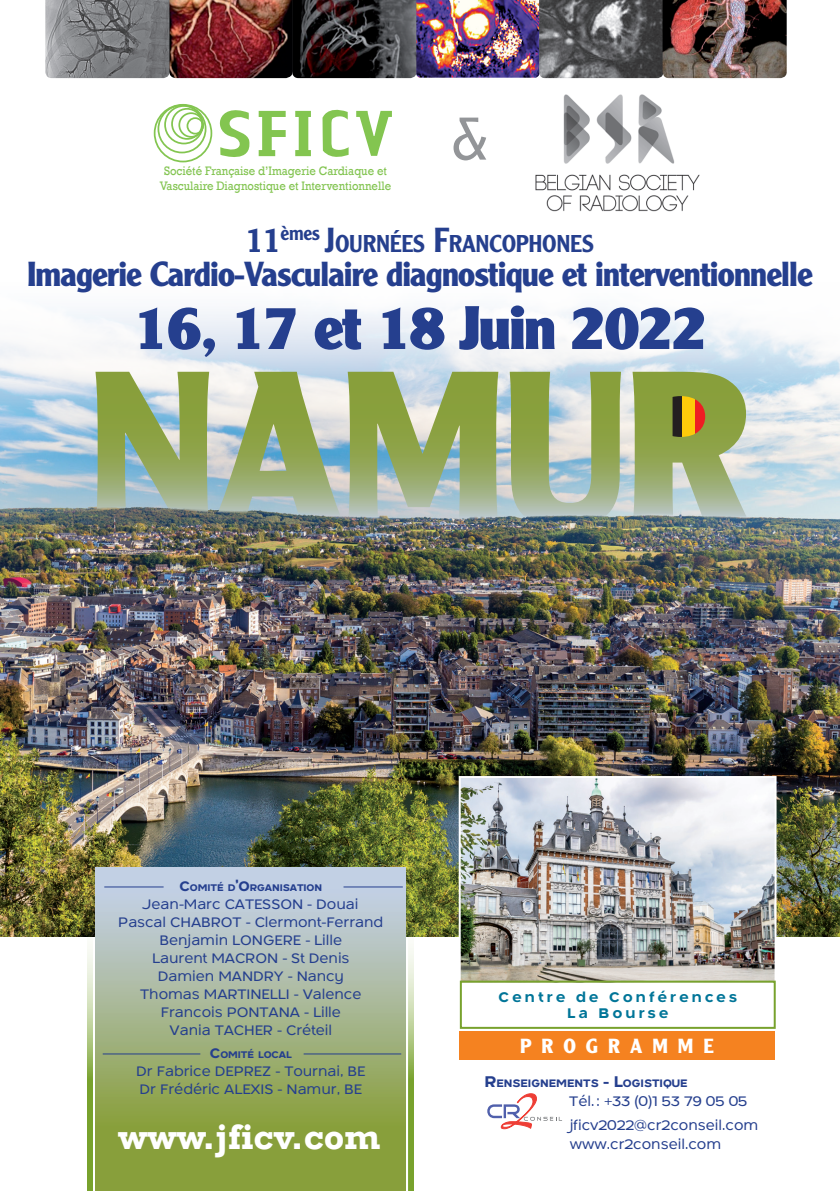
<style>
.page{position:relative;width:840px;height:1191px;background:#fff}
.page>*{position:absolute;margin:0;border:0;box-sizing:border-box;transform-origin:0 0}
.t1{font:900 60px "Clearface Gothic LH";letter-spacing:-.03em;color:#253f8e}
.t2{font:300 60px "Clearface Gothic LH";color:#939598}
.t3{font:700 36px "Rockwell";color:#fff}
.t4{font:700 34px "Clearface Gothic LH";letter-spacing:-.025em;color:#253f8e}
.t5{font:500 23.8px "Clearface Gothic LH";letter-spacing:-.015em;color:#253f8e}
.t6{font:700 20px "Clearface Gothic LH";letter-spacing:.5em;color:#fff}
.t7{font:700 16.2px/16px "Di Lo 65";letter-spacing:.2em;color:#007598;text-align:center}
.t8{font:16px/18px "Di Lo 55 Roman";letter-spacing:-.005em;color:#253f8e}
.t9{font:12.6px "Rockwell";color:#82c450;scale:.9 1}
.t10{font:700 12.6px "Di Lo 65";color:#253f8e}
.t11{font:700 11.2px "Di Lo 65";letter-spacing:-.005em;color:#253f8e}
.s1{font-size:34px}
.s2{font-size:16px}
.s3{font-size:18px}
</style>
<div class="page">
<div style="left:458px;top:1031px;width:316px;height:28px;background:#f58220"></div>
<img style="left:0;top:309px;width:839px;height:627px">
<svg style="left:408px;top:908px;width:6px;height:283px;background:#9fb96d"></svg>
<svg style="left:487px;top:1093px;width:74px;height:36px"></svg>
<svg style="left:95px;top:372px;width:656px;height:133px;background:#a4b584"></svg>
<img style="left:45px;top:0;width:741px;height:78px">
<img style="left:461px;top:779px;width:312px;height:201px">
<div style="left:458px;top:776px;width:318px;height:208px;border:2px solid #fff"></div>
<img style="left:535px;top:94px;width:165px;height:118px">
<div style="left:154px;top:104px;width:58px;height:58px;border:2px solid #83c550;border-radius:50%"></div>
<div style="left:157px;top:104px;width:49px;height:49px;border:2px solid #83c550;border-radius:50%"></div>
<div style="left:164px;top:105px;width:39px;height:39px;border:2px solid #83c550;border-radius:50%"></div>
<div style="left:171px;top:108px;width:32px;height:32px;border:2px solid #83c550;border-radius:50%"></div>
<div style="left:178px;top:112px;width:26px;height:26px;border:2px solid #83c550;border-radius:50%"></div>
<div style="left:186px;top:117px;width:18px;height:17px;border:2px solid #83c550;border-radius:50%"></div>
<svg style="left:211px;top:110px;width:39px;height:47px"></svg>
<svg style="left:322px;top:109px;width:26px;height:48px"></svg>
<svg style="left:258px;top:111px;width:27px;height:45px"></svg>
<svg style="left:295px;top:111px;width:16px;height:45px"></svg>
<svg style="left:356px;top:111px;width:35px;height:45px"></svg>
<img style="left:0;top:505px;width:839px;height:83px">
<div style="left:459px;top:980px;width:316px;height:48px;border:2px solid #78a22d"></div>
<svg style="left:87px;top:908px;width:6px;height:283px;background:#9ab36a"></svg>
<svg style="left:96px;top:867px;width:309px;height:324px;background:#a2b487"></svg>
<hr style="left:103px;top:1053px;width:97px;height:1px;background:#253f8e">
<hr style="left:303px;top:1053px;width:98px;height:1px;background:#253f8e">
<hr style="left:104px;top:886px;width:59px;height:1px;background:#253f8e">
<hr style="left:343px;top:886px;width:59px;height:1px;background:#253f8e">
<p class="t9" style="left:164px;top:163px;width:249px">Société Française d’Imagerie Cardiaque et</p>
<p class="t9" style="left:160px;top:178px;width:258px">Vasculaire Diagnostique et Interventionnelle</p>
<h1 class="t2" style="left:452px;top:102px;width:37px">&amp;</h1>
<h3 class="t5" style="left:246px;top:228px;width:349px"><span class="s1">11</span><sup>èmes</sup> <span class="s1">J</span>OURNÉES <span class="s1">F</span>RANCOPHONES</h3>
<h3 class="t4" style="left:27px;top:254px;width:787px">Imagerie Cardio-Vasculaire diagnostique et interventionnelle</h3>
<h1 class="t1" style="left:133px;top:291px;width:575px">16, 17 et 18 Juin 2022</h1>
<p class="t11" style="left:179px;top:881px;width:144px"><span class="s2">C</span>OMITÉ D<span class="s2">’O</span>RGANISATION</p>
<p class="t8" style="left:118px;top:894px;width:266px;text-align:center">Jean-Marc CATESSON - Douai<br>Pascal CHABROT - Clermont-Ferrand<br>Benjamin LONGERE - Lille<br>Laurent MACRON - St Denis<br>Damien MANDRY - Nancy<br>Thomas MARTINELLI - Valence<br>Francois PONTANA - Lille<br>Vania TACHER - Créteil</p>
<p class="t11" style="left:210px;top:1049px;width:82px"><span class="s2">C</span>OMITÉ LOCAL</p>
<p class="t8" style="left:136px;top:1062px;width:231px">Dr Fabrice DEPREZ - Tournai, BE<br>Dr Frédéric ALEXIS - Namur, BE</p>
<h2 class="t3" style="left:118px;top:1115px;width:263px">www.jficv.com</h2>
<p class="t7" style="left:498px;top:989px;width:240px">Centre de Conférences<br>La Bourse</p>
<p class="t6" style="left:519px;top:1034px;width:195px">PROGRAMME</p>
<p class="t10" style="left:484px;top:1076px;width:204px"><span class="s3">R</span>ENSEIGNEMENTS <span class="s3">- L</span>OGISTIQUE</p>
<p class="t8" style="left:569px;top:1089px;width:190px;line-height:23.4px">Tél. : +33 (0)1 53 79 05 05 jficv2022@cr2conseil.com</p>
<p class="t8" style="left:569px;top:1134px;width:153px">www.cr2conseil.com</p>
</div>
